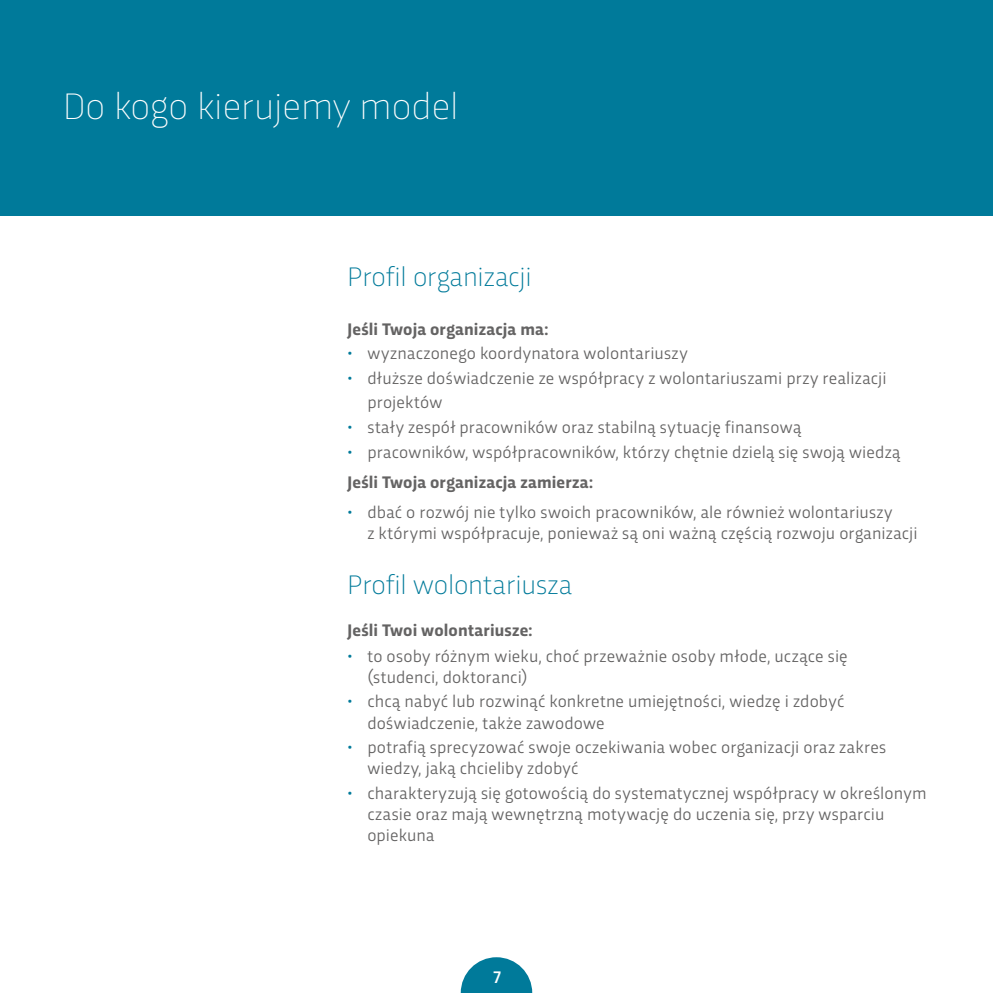
<style>
.page{position:relative;width:993px;height:993px;background:#fff}
.page>*{position:absolute;margin:0;border:0;box-sizing:border-box;transform-origin:0 0}
.t1{font:100 38.5px "Trasandina";color:#fff}
.t2{font:200 28px "Trasandina";letter-spacing:-.005em;color:#007a9a}
.t3{font:17.5px/21px "Trasandina";letter-spacing:.01em;color:#646363}
.t4{font:700 17.5px "Trasandina";letter-spacing:.005em;color:#646363}
.t5{font:500 17.5px "Trasandina";color:#fff}
.s1{color:#007a9a}
.s2{font-weight:700}
</style>
<div class="page">
<div style="left:0;top:0;width:992px;height:216px;background:#007a9a"></div>
<svg style="left:460px;top:957px;width:72px;height:35px"></svg>
<h1 class="t1" style="left:63px;top:79px;width:397px">Do kogo kierujemy model</h1>
<h2 class="t2" style="left:347px;top:257px;width:185px">Profil organizacji</h2>
<p class="t4" style="left:347px;top:316px;width:202px">Jeśli Twoja organizacja ma:</p>
<p class="t3" style="left:347px;top:341px;width:341px"><span class="s1">•</span> wyznaczonego koordynatora wolontariuszy</p>
<p class="t3" style="left:367px;top:364px;width:520px;line-height:24.5px;text-indent:-20px"><span class="s1">•</span> dłuższe doświadczenie ze współpracy z wolontariuszami przy realizacji projektów</p>
<p class="t3" style="left:347px;top:415px;width:455px"><span class="s1">•</span> stały zespół pracowników oraz stabilną sytuację finansową</p>
<p class="t3" style="left:347px;top:434px;width:554px;line-height:31px"><span class="s1">•</span> pracowników, współpracowników, którzy chętnie dzielą się swoją wiedzą<br><span class="s2">Jeśli Twoja organizacja zamierza:</span></p>
<p class="t3" style="left:367px;top:500px;width:551px;text-indent:-20px"><span class="s1">•</span> dbać o rozwój nie tylko swoich pracowników, ale również wolontariuszy<br>z którymi współpracuje, ponieważ są oni ważną częścią rozwoju organizacji</p>
<h2 class="t2" style="left:347px;top:564px;width:226px">Profil wolontariusza</h2>
<p class="t4" style="left:347px;top:616px;width:186px">Jeśli Twoi wolontariusze:</p>
<p class="t3" style="left:367px;top:644px;width:481px;text-indent:-20px"><span class="s1">•</span> to osoby różnym wieku, choć przeważnie osoby młode, uczące się (studenci, doktoranci)</p>
<p class="t3" style="left:367px;top:689px;width:478px;text-indent:-20px"><span class="s1">•</span> chcą nabyć lub rozwinąć konkretne umiejętności, wiedzę i zdobyć doświadczenie, także zawodowe</p>
<p class="t3" style="left:367px;top:735px;width:520px;text-indent:-20px"><span class="s1">•</span> potrafią sprecyzować swoje oczekiwania wobec organizacji oraz zakres wiedzy, jaką chcieliby zdobyć</p>
<p class="t3" style="left:367px;top:780px;width:560px;text-indent:-20px"><span class="s1">•</span> charakteryzują się gotowością do systematycznej współpracy w określonym czasie oraz mają wewnętrzną motywację do uczenia się, przy wsparciu opiekuna</p>
<p class="t5" style="left:493px;top:963px;width:9px">7</p>
</div>
